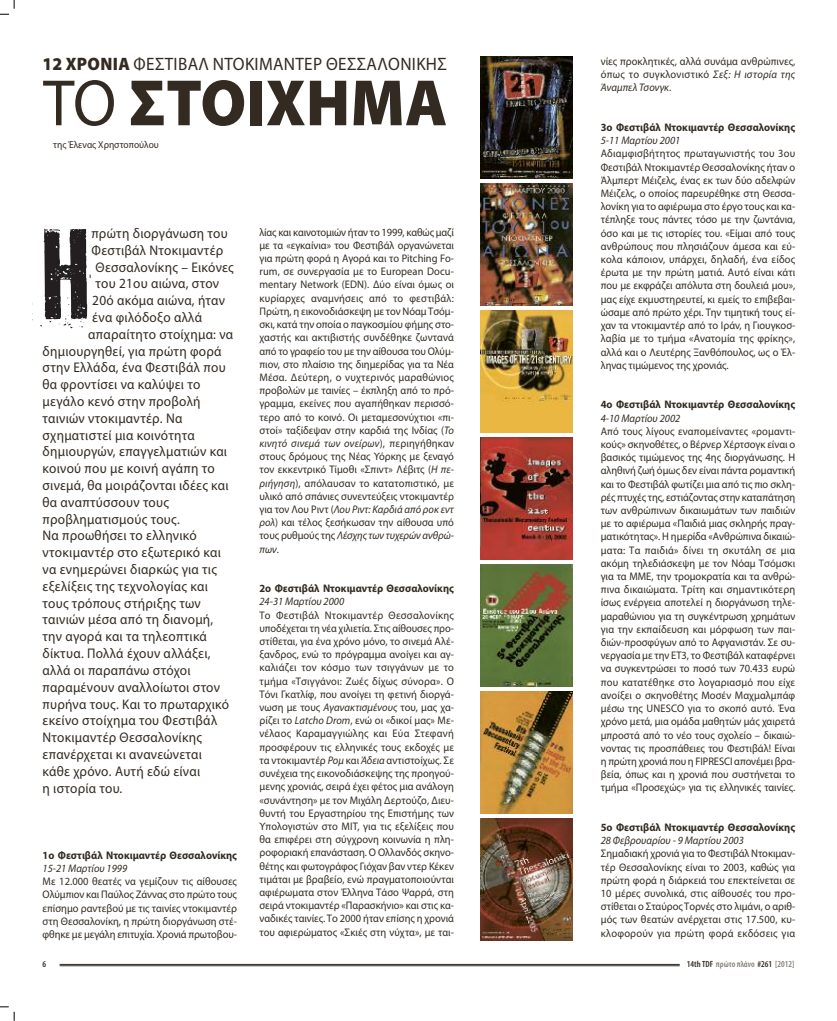
<style>
.page{position:relative;width:837px;height:1021px;background:#fff}
.page>*{position:absolute;margin:0;border:0;box-sizing:border-box;transform-origin:0 0}
.t1{font:120.1px "PF Fuel";color:#231f20;scale:1.1 1}
.t2{font:900 66px "Myriad Pro";letter-spacing:.005em;color:#332b22;scale:.95 1}
.t3{font:18px "Myriad Pro";letter-spacing:.02em;color:#332b22;scale:.95 1}
.t4{font:14px "Myriad Pro";letter-spacing:.02em;color:#332b22;scale:.95 1}
.t5{font:11px/13.2px "Myriad Pro";color:#332b22;text-align:justify;scale:.95 1}
.t6{font:700 11px "Myriad Pro";color:#332b22;scale:.95 1}
.t7{font:italic 11px "Myriad Pro";color:#332b22;scale:.95 1}
.t8{font:10px "Myriad Pro";color:#332b22;scale:.95 1}
.t9{font:600 condensed 9px "Myriad Pro";color:#84807b}
.t10{font:600 condensed 9px "Myriad Pro";color:#332b22}
.s1{font-weight:900}
.s2{font-weight:400}
.s3{font-style:italic}
.s4{color:#332b22}
</style>
<div class="page">
<svg style="left:0;top:0;width:15px;height:15px"></svg>
<svg style="left:0;top:1006px;width:15px;height:14px"></svg>
<hr style="left:60px;top:963px;width:619px;height:1px;background:#332b22">
<hr style="left:60px;top:965px;width:619px;height:1px;background:#332b22">
<img style="left:480px;top:57px;width:92px;height:122px">
<img style="left:480px;top:184px;width:92px;height:122px">
<img style="left:480px;top:311px;width:92px;height:122px">
<img style="left:480px;top:438px;width:92px;height:122px">
<img style="left:480px;top:564px;width:92px;height:123px">
<img style="left:480px;top:691px;width:92px;height:122px">
<img style="left:480px;top:818px;width:92px;height:122px">
<h3 class="t3" style="left:43px;top:57px;width:427px"><span class="s1">12 XPONIA</span> ΦEΣTIBAΛ NTOKIMANTEP ΘEΣΣAΛONIKHΣ</h3>
<h2 class="t2" style="left:43px;top:78px;width:427px"><span class="s2">ΤΟ</span> ΣTOIXHMA</h2>
<p class="t8" style="left:53px;top:141px;width:113px">της Έλενας Xρηστοπούλου</p>
<h1 class="t1" style="left:34px;top:197px;width:58px">η</h1>
<p class="t4" style="left:91px;top:228px;width:145px">πρώτη διοργάνωση του</p>
<p class="t4" style="left:91px;top:245px;width:140px">Φεστιβάλ ντοκιμαντέρ</p>
<p class="t4" style="left:96px;top:261px;width:147px">Θεσσαλονίκης – Εικόνες</p>
<p class="t4" style="left:96px;top:278px;width:131px">του 21ου αιώνα, στον</p>
<p class="t4" style="left:92px;top:295px;width:141px">20ό ακόμα αιώνα, ήταν</p>
<p class="t4" style="left:92px;top:312px;width:117px">ένα φιλόδοξο αλλά</p>
<p class="t4" style="left:88px;top:329px;width:154px">απαραίτητο στοίχημα: να</p>
<p class="t4" style="left:43px;top:345px;width:190px">δημιουργηθεί, για πρώτη φορά</p>
<p class="t4" style="left:43px;top:362px;width:194px">στην Ελλάδα, ένα Φεστιβάλ που</p>
<p class="t4" style="left:43px;top:379px;width:167px">θα φροντίσει να καλύψει το</p>
<p class="t4" style="left:43px;top:396px;width:168px">μεγάλο κενό στην προβολή</p>
<p class="t4" style="left:43px;top:413px;width:149px">ταινιών ντοκιμαντέρ. να</p>
<p class="t4" style="left:43px;top:429px;width:161px">σχηματιστεί μια κοινότητα</p>
<p class="t4" style="left:43px;top:446px;width:196px">δημιουργών, επαγγελματιών και</p>
<p class="t4" style="left:43px;top:463px;width:183px">κοινού που με κοινή αγάπη το</p>
<p class="t4" style="left:43px;top:480px;width:197px">σινεμά, θα μοιράζονται ιδέες και</p>
<p class="t4" style="left:43px;top:497px;width:135px">θα αναπτύσσουν τους</p>
<p class="t4" style="left:43px;top:513px;width:146px">προβληματισμούς τους.</p>
<p class="t4" style="left:43px;top:530px;width:164px">να προωθήσει το ελληνικό</p>
<p class="t4" style="left:43px;top:547px;width:189px">ντοκιμαντέρ στο εξωτερικό και</p>
<p class="t4" style="left:43px;top:564px;width:185px">να ενημερώνει διαρκώς για τις</p>
<p class="t4" style="left:43px;top:581px;width:175px">εξελίξεις της τεχνολογίας και</p>
<p class="t4" style="left:43px;top:597px;width:168px">τους τρόπους στήριξης των</p>
<p class="t4" style="left:43px;top:614px;width:181px">ταινιών μέσα από τη διανομή,</p>
<p class="t4" style="left:43px;top:631px;width:174px">την αγορά και τα τηλεοπτικά</p>
<p class="t4" style="left:43px;top:648px;width:178px">δίκτυα. Πολλά έχουν αλλάξει,</p>
<p class="t4" style="left:43px;top:665px;width:157px">αλλά οι παραπάνω στόχοι</p>
<p class="t4" style="left:43px;top:681px;width:188px">παραμένουν αναλλοίωτοι στον</p>
<p class="t4" style="left:43px;top:698px;width:198px">πυρήνα τους. Και το πρωταρχικό</p>
<p class="t4" style="left:43px;top:715px;width:185px">εκείνο στοίχημα του Φεστιβάλ</p>
<p class="t4" style="left:43px;top:732px;width:169px">ντοκιμαντέρ Θεσσαλονίκης</p>
<p class="t4" style="left:43px;top:749px;width:169px">επανέρχεται κι ανανεώνεται</p>
<p class="t4" style="left:43px;top:765px;width:167px">κάθε χρόνο. Αυτή εδώ είναι</p>
<p class="t4" style="left:43px;top:782px;width:85px">η ιστορία του.</p>
<p class="t6" style="left:43px;top:850px;width:206px">1ο Φεστιβάλ Ντοκιμαντέρ Θεσσαλονίκης</p>
<p class="t7" style="left:43px;top:864px;width:91px">15-21 Μαρτίου 1999</p>
<p class="t5" style="left:43px;top:875px;width:206px">Με 12.000 θεατές να γεμίζουν τις αίθουσες Ολύμπιον και Παύλος Ζάννας στο πρώτο τους επίσημο ραντεβού με τις ταινίες ντοκιμαντέρ στη Θεσσαλονίκη, η πρώτη διοργάνωση στέ&shy;φθηκε με μεγάλη επιτυχία. Χρονιά πρωτοβου-</p>
<p class="t5" style="left:259px;top:226px;width:206px">λίας και καινοτομιών ήταν το 1999, καθώς μαζί με τα «εγκαίνια» του Φεστιβάλ οργανώνεται για πρώτη φορά η Αγορά και το Pitching Fo&shy;rum, σε συνεργασία με το European Docu&shy;mentary Network (EDN). Δύο είναι όμως οι κυρίαρχες αναμνήσεις από το φεστιβάλ:<br>Πρώτη, η εικονοδιάσκεψη με τον νόαμ Τσόμ&shy;σκι, κατά την οποία ο παγκοσμίου φήμης στο&shy;χαστής και ακτιβιστής συνδέθηκε ζωντανά από το γραφείο του με την αίθουσα του Ολύμ&shy;πιον, στο πλαίσιο της διημερίδας για τα νέα Μέσα. Δεύτερη, ο νυχτερινός μαραθώνιος προβολών με ταινίες – έκπληξη από το πρό&shy;γραμμα, εκείνες που αγαπήθηκαν περισσό&shy;τερο από το κοινό. Οι μεταμεσονύχτιοι «πι&shy;στοί» ταξίδεψαν στην καρδιά της ινδίας (<span class="s3">Το κινητό σινεμά των ονείρων</span>), περιηγήθηκαν στους δρόμους της νέας Υόρκης με ξεναγό τον εκκεντρικό Τίμοθι «Σπιντ» Λέβιτς (<span class="s3">Η πε&shy;ριήγηση</span>), απόλαυσαν το κατατοπιστικό, με υλικό από σπάνιες συνεντεύξεις ντοκιμαντέρ για τον Λου Ριντ (<span class="s3">Λου Pιντ: Καρδιά από ροκ εντ ρολ</span>) και τέλος ξεσήκωσαν την αίθουσα υπό τους ρυθμούς της <span class="s3">Λέσχης των τυχερών ανθρώ&shy;πων</span>.</p>
<p class="t6" style="left:259px;top:584px;width:206px">2ο Φεστιβάλ Ντοκιμαντέρ Θεσσαλονίκης</p>
<p class="t7" style="left:259px;top:597px;width:91px">24-31 Μαρτίου 2000</p>
<p class="t5" style="left:259px;top:609px;width:206px">Tο Φεστιβάλ ντοκιμαντέρ Θεσσαλονίκης υποδέχεται τη νέα χιλιετία. Στις αίθουσες προ&shy;στίθεται, για ένα χρόνο μόνο, το σινεμά Αλέ&shy;ξανδρος, ενώ το πρόγραμμα ανοίγει και αγ&shy;καλιάζει τον κόσμο των τσιγγάνων με το τμήμα «Τσιγγάνοι: Ζωές δίχως σύνορα». Ο Τόνι Γκατλίφ, που ανοίγει τη φετινή διοργά&shy;νωση με τους <span class="s3">Αγανακτισμένους</span> του, μας χα&shy;ρίζει το <span class="s3">Latcho Drom</span>, ενώ οι «δικοί μας» Με&shy;νέλαος Καραμαγγιώλης και Εύα Στεφανή προσφέρουν τις ελληνικές τους εκδοχές με τα ντοκιμαντέρ <span class="s3">Ρομ</span> και <span class="s3">Άδεια</span> αντιστοίχως. Σε συνέχεια της εικονοδιάσκεψης της προηγού&shy;μενης χρονιάς, σειρά έχει φέτος μια ανάλογη «συνάντηση» με τον Μιχάλη Δερτούζο, Διευ&shy;θυντή του Εργαστηρίου της Επιστήμης των Υπολογιστών στο ΜιΤ, για τις εξελίξεις που θα επιφέρει στη σύγχρονη κοινωνία η πλη&shy;ροφοριακή επανάσταση. Ο Ολλανδός σκηνο&shy;θέτης και φωτογράφος Γιόχαν βαν ντερ Κέκεν τιμάται με βραβείο, ενώ πραγματοποιούνται αφιέρωματα στον Έλληνα Τάσο Ψαρρά, στη σειρά ντοκιμαντέρ «Παρασκήνιο» και στις κα&shy;ναδικές ταινίες. Το 2000 ήταν επίσης η χρονιά του αφιερώματος «Σκιές στη νύχτα», με ται-</p>
<p class="t5" style="left:600px;top:56px;width:206px">νίες προκλητικές, αλλά συνάμα ανθρώπινες, όπως το συγκλονιστικό <span class="s3">Σεξ: Η ιστορία της Άναμπελ Τσονγκ</span>.</p>
<p class="t6" style="left:600px;top:123px;width:206px">3ο Φεστιβάλ Ντοκιμαντέρ Θεσσαλονίκης</p>
<p class="t7" style="left:600px;top:136px;width:85px">5-11 Μαρτίου 2001</p>
<p class="t5" style="left:600px;top:148px;width:206px">Αδιαμφισβήτητος πρωταγωνιστής του 3ου Φεστιβάλ ντοκιμαντέρ Θεσσαλονίκης ήταν ο Άλμπερτ Μέιζελς, ένας εκ των δύο αδελφών Μέιζελς, ο οποίος παρευρέθηκε στη Θεσσα&shy;λονίκη για το αφιέρωμα στο έργο τους και κα&shy;τέπληξε τους πάντες τόσο με την ζωντάνια, όσο και με τις ιστορίες του. «Είμαι από τους ανθρώπους που πλησιάζουν άμεσα και εύ&shy;κολα κάποιον, υπάρχει, δηλαδή, ένα είδος έρωτα με την πρώτη ματιά. Αυτό είναι κάτι που με εκφράζει απόλυτα στη δουλειά μου», μας είχε εκμυστηρευτεί, κι εμείς το επιβεβαι&shy;ώσαμε από πρώτο χέρι. Την τιμητική τους εί&shy;χαν τα ντοκιμαντέρ από το ιράν, η Γιουγκοσ&shy;λαβία με το τμήμα «Ανατομία της φρίκης», αλλά και ο Λευτέρης Ξανθόπουλος, ως ο Έλ&shy;ληνας τιμώμενος της χρονιάς.</p>
<p class="t6" style="left:600px;top:400px;width:206px">4ο Φεστιβάλ Ντοκιμαντέρ Θεσσαλονίκης</p>
<p class="t7" style="left:600px;top:414px;width:85px">4-10 Μαρτίου 2002</p>
<p class="t5" style="left:600px;top:425px;width:206px">Από τους λίγους εναπομείναντες «ρομαντι&shy;κούς» σκηνοθέτες, ο Βέρνερ Χέρτσογκ είναι ο βασικός τιμώμενος της 4ης διοργάνωσης. Η αληθινή ζωή όμως δεν είναι πάντα ρομαντική και το Φεστιβάλ φωτίζει μια από τις πιο σκλη&shy;ρές πτυχές της, εστιάζοντας στην καταπάτηση των ανθρώπινων δικαιωμάτων των παιδιών με το αφιέρωμα «Παιδιά μιας σκληρής πραγ&shy;ματικότητας». Η ημερίδα «Ανθρώπινα δικαιώ&shy;ματα: Τα παιδιά» δίνει τη σκυτάλη σε μια ακόμη τηλεδιάσκεψη με τον νόαμ Τσόμσκι για τα MME, την τρομοκρατία και τα ανθρώ&shy;πινα δικαιώματα. Τρίτη και σημαντικότερη ίσως ενέργεια αποτελεί η διοργάνωση τηλε&shy;μαραθώνιου για τη συγκέντρωση χρημάτων για την εκπαίδευση και μόρφωση των παι&shy;διών-προσφύγων από το Αφγανιστάν. Σε συ&shy;νεργασία με την ET3, το Φεστιβάλ καταφέρνει να συγκεντρώσει το ποσό των 70.433 ευρώ που κατατέθηκε στο λογαριασμό που είχε ανοίξει ο σκηνοθέτης Μοσέν Μαχμαλμπάφ μέσω της UNESCO για το σκοπό αυτό. Ένα χρόνο μετά, μια ομάδα μαθητών μάς χαιρετά μπροστά από το νέο τους σχολείο – δικαιώ&shy;νοντας τις προσπάθειες του Φεστιβάλ! Είναι η πρώτη χρονιά που η FIPRESCI απονέμει βρα&shy;βεία, όπως και η χρονιά που συστήνεται το τμήμα «Προσεχώς» για τις ελληνικές ταινίες.</p>
<p class="t6" style="left:600px;top:823px;width:206px">5ο Φεστιβάλ Ντοκιμαντέρ Θεσσαλονίκης</p>
<p class="t7" style="left:600px;top:836px;width:152px">28 Φεβρουαρίου - 9 Μαρτίου 2003</p>
<p class="t5" style="left:600px;top:848px;width:206px">Σημαδιακή χρονιά για το Φεστιβάλ ντοκιμαν&shy;τέρ Θεσσαλονίκης είναι το 2003, καθώς για πρώτη φορά η διάρκειά του επεκτείνεται σε 10 μέρες συνολικά, στις αίθουσές του προ&shy;στίθεται ο Σταύρος Τορνές στο λιμάνι, ο αριθ&shy;μός των θεατών ανέρχεται στις 17.500, κυ&shy;κλοφορούν για πρώτη φορά εκδόσεις για</p>
<p class="t10" style="left:43px;top:960px;width:5px">6</p>
<p class="t9" style="left:686px;top:960px;width:109px"><span class="s4">14th TDF</span> πρώτο πλάνο <span class="s4">#261</span> [2012]</p>
</div>
